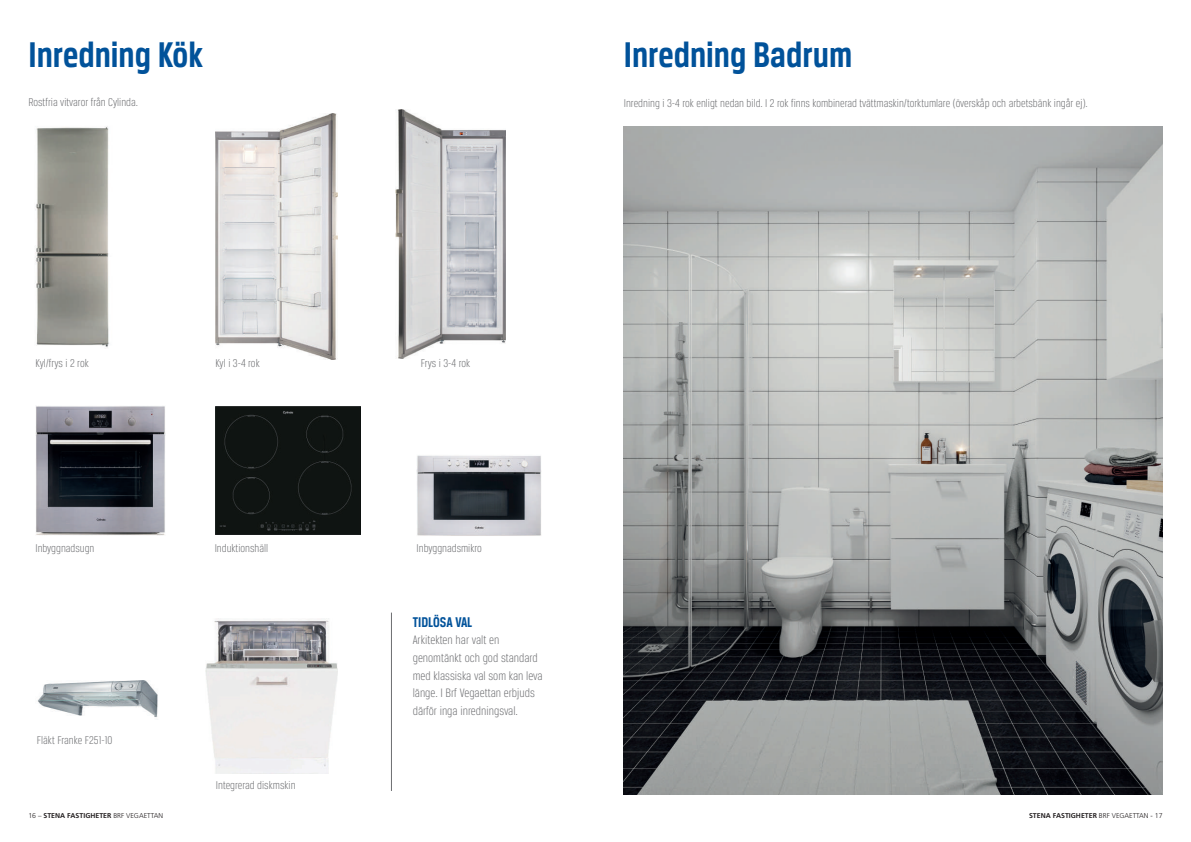
<style>
.page{position:relative;width:1191px;height:842px;background:#fff}
.page>*{position:absolute;margin:0;border:0;box-sizing:border-box;transform-origin:0 0}
.t1{font:700 38px "Breuer Condensed";color:#01529a}
.t2{font:700 15px "Breuer Condensed";color:#01529a}
.t3{font:300 13px/17.6px "Breuer Condensed";color:#6c6d70}
.t4{font:300 12px "Breuer Condensed";color:#6c6d70}
.t5{font:700 7px "Frutiger LT Std";color:#231f20}
.s1{font-weight:300}
</style>
<div class="page">
<img style="left:624px;top:126px;width:538px;height:668px">
<img style="left:215px;top:114px;width:122px;height:246px">
<img style="left:396px;top:110px;width:110px;height:249px">
<img style="left:205px;top:618px;width:132px;height:155px">
<img style="left:35px;top:406px;width:131px;height:130px">
<img style="left:215px;top:406px;width:146px;height:128px">
<img style="left:416px;top:455px;width:125px;height:81px">
<img style="left:37px;top:680px;width:121px;height:37px">
<hr style="left:391px;top:613px;width:1px;height:178px;background:#6c6d70">
<img style="left:35px;top:126px;width:74px;height:223px">
<h1 class="t1" style="left:29px;top:33px;width:176px">Inredning Kök</h1>
<p class="t4" style="left:28px;top:96px;width:111px">Rostfria vitvaror från Cylinda.</p>
<h1 class="t1" style="left:624px;top:34px;width:230px">Inredning Badrum</h1>
<p class="t4" style="left:624px;top:96px;width:465px">Inredning i 3-4 rok enligt nedan bild. I 2 rok finns kombinerad tvättmaskin/torktumlare (överskåp och arbetsbänk ingår ej).</p>
<p class="t4" style="left:35px;top:357px;width:55px">Kyl/frys i 2 rok</p>
<p class="t4" style="left:215px;top:357px;width:46px">Kyl i 3-4 rok</p>
<p class="t4" style="left:421px;top:357px;width:51px">Frys i 3-4 rok</p>
<p class="t4" style="left:35px;top:541px;width:61px">Inbyggnadsugn</p>
<p class="t4" style="left:215px;top:541px;width:55px">Induktionshäll</p>
<p class="t4" style="left:416px;top:541px;width:67px">Inbyggnadsmikro</p>
<p class="t4" style="left:37px;top:734px;width:77px">Fläkt Franke F251-10</p>
<p class="t4" style="left:216px;top:778px;width:81px">Integrerad diskmskin</p>
<p class="t2" style="left:413px;top:614px;width:61px">TIDLÖSA VAL</p>
<p class="t3" style="left:413px;top:631px;width:131px">Arkitekten har valt en genomtänkt och god standard med klassiska val som kan leva länge. I Brf Vegaettan erbjuds därför inga inredningsval.</p>
<p class="t5" style="left:28px;top:812px;width:136px"><span class="s1">16 –</span> STENA FASTIGHETER <span class="s1">BRF VEGAETTAN</span></p>
<p class="t5" style="left:1029px;top:812px;width:135px">STENA FASTIGHETER <span class="s1">BRF VEGAETTAN - 17</span></p>
</div>
